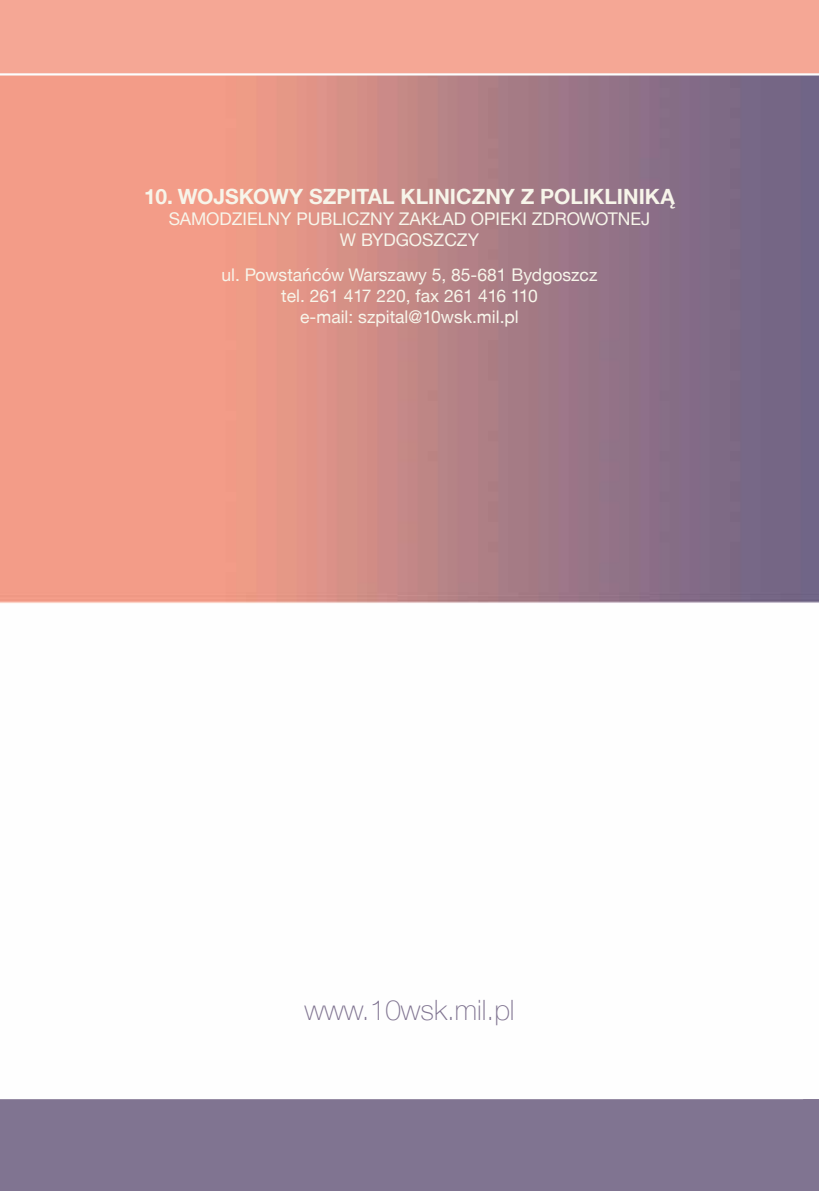
<style>
.page{position:relative;width:819px;height:1191px;background:#fff}
.page>*{position:absolute;margin:0;border:0;box-sizing:border-box;transform-origin:0 0}
.t1{font:100 28px "Helvetica Neue CE";color:#807491}
.t2{font:700 21px "Helvetica Neue CE";color:#f7f5ea}
.t3{font:17.5px/21px "Helvetica Neue CE";color:#f7f5ea;text-align:center}
</style>
<div class="page">
<img style="left:0;top:75px;width:819px;height:528px">
<div style="left:0;top:1099px;width:819px;height:92px;background:#807491"></div>
<div style="left:0;top:0;width:819px;height:74px;background:#f5a795"></div>
<svg style="left:750px;top:1099px;width:53px;height:1px"></svg>
<p class="t2" style="left:144px;top:183px;width:532px">10. WOJSKOWY SZPITAL KLINICZNY Z POLIKLINIKĄ</p>
<p class="t3" style="left:169px;top:208px;width:483px">SAMODZIELNY PUBLICZNY ZAKŁAD OPIEKI ZDROWOTNEJ<br>W BYDGOSZCZY</p>
<p class="t3" style="left:221px;top:265px;width:377px">ul. Powstańców Warszawy 5, 85-681 Bydgoszcz tel. 261 417 220, fax 261 416 110<br>e-mail: szpital@10wsk.mil.pl</p>
<h1 class="t1" style="left:304px;top:993px;width:212px">www.10wsk.mil.pl</h1>
</div>
